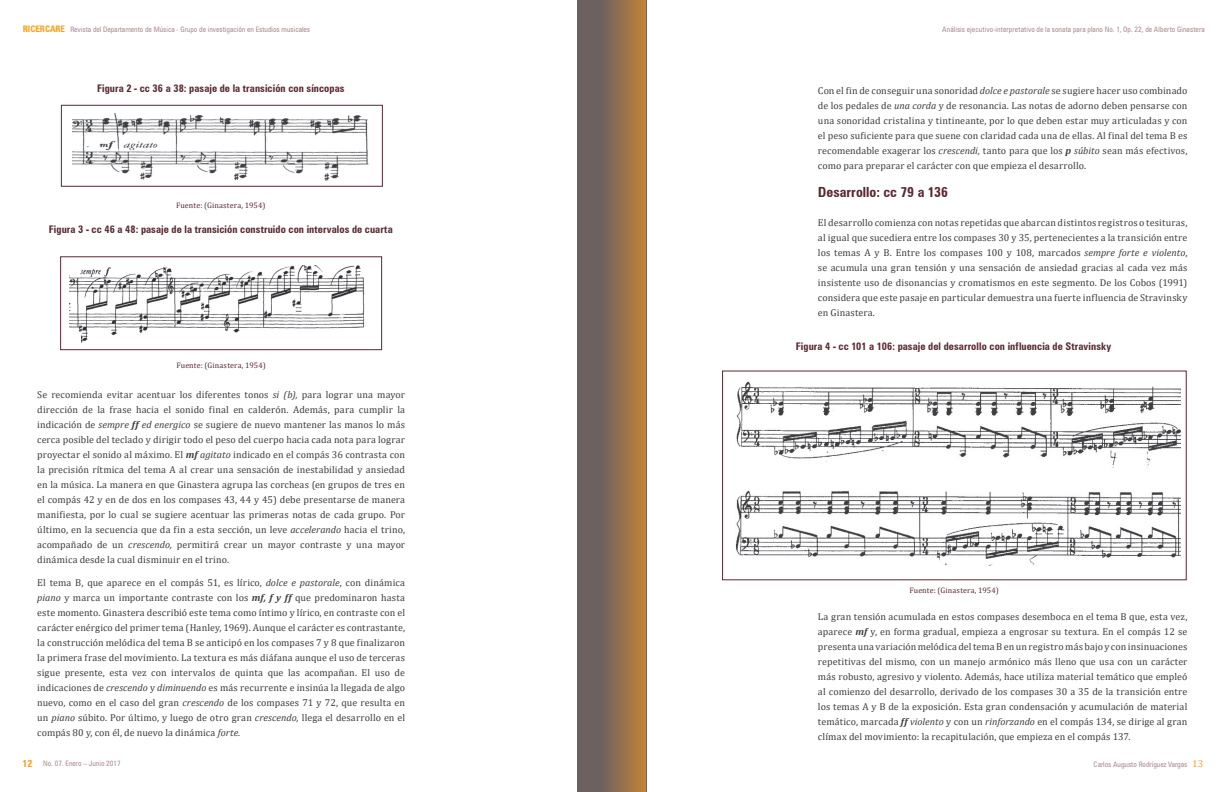
<style>
.page{position:relative;width:1224px;height:792px;background:#fff}
.page>*{position:absolute;margin:0;border:0;box-sizing:border-box;transform-origin:0 0}
.TÍTULO1{font:700 condensed 14px "Zurich BT";color:#582931}
.Figura{font:700 condensed 10.5px "Zurich BT";letter-spacing:.01em;color:#582931}
.Corrido{font:10px/15px "Cambria";letter-spacing:.01em;color:#3e3e3f;text-align:justify}
.t1{font:10px "Cambria";color:#ff9d1b}
.Fuente{font:8px "Cambria";letter-spacing:.02em;color:#582931}
.t2{font:condensed 7.5px "Zurich BT";color:#ac8e91}
.s1{font-weight:700;font-size:9px;color:#ff9d1b}
.s2{font-style:italic}
.s3{font-weight:700;font-style:italic}
.s4{font-weight:700;font-size:10px;color:#ff9d1b}
</style>
<div class="page">
<img style="left:72px;top:114px;width:296px;height:66px">
<div style="left:61px;top:105px;width:322px;height:82px;border:1px solid #582931"></div>
<img style="left:69px;top:265px;width:296px;height:78px">
<div style="left:60px;top:257px;width:322px;height:93px;border:1px solid #582931"></div>
<img style="left:736px;top:381px;width:444px;height:184px">
<div style="left:126px;top:333px;width:11px;height:11px;background:#fff"></div>
<div style="left:68px;top:333px;width:13px;height:15px;background:#fff"></div>
<svg style="left:578px;top:0;width:68px;height:792px;background:#896c51"></svg>
<p class="t2" style="left:23px;top:25px;width:289px"><span class="s1">RICERCARE</span> Revista del Departamento de Música - Grupo de investigación en Estudios musicales</p>
<p class="Figura" style="left:97px;top:82px;width:249px">Figura 2 - cc 36 a 38: pasaje de la transición con síncopas</p>
<p class="Fuente" style="left:176px;top:201px;width:91px">Fuente: (Ginastera, 1954)</p>
<p class="Figura" style="left:49px;top:223px;width:346px">Figura 3 - cc 46 a 48: pasaje de la transición construido con intervalos de cuarta</p>
<p class="Fuente" style="left:176px;top:360px;width:91px">Fuente: (Ginastera, 1954)</p>
<p class="Corrido" style="left:37px;top:387px;width:369px">Se recomienda evitar acentuar los diferentes tonos <span class="s2">si (b),</span> para lograr una mayor dirección de la frase hacia el sonido final en calderón. Además, para cumplir la indicación de <span class="s2">sempre</span> <span class="s3">ff</span> <span class="s2">ed energico</span> se sugiere de nuevo mantener las manos lo más cerca posible del teclado y dirigir todo el peso del cuerpo hacia cada nota para lograr proyectar el sonido al máximo. El <span class="s3">mf</span> <span class="s2">agitato</span> indicado en el compás 36 contrasta con la precisión rítmica del tema A al crear una sensación de inestabilidad y ansiedad en la música. La manera en que Ginastera agrupa las corcheas (en grupos de tres en el compás 42 y en de dos en los compases 43, 44 y 45) debe presentarse de manera manifiesta, por lo cual se sugiere acentuar las primeras notas de cada grupo. Por último, en la secuencia que da fin a esta sección, un leve <span class="s2">accelerando</span> hacia el trino, acompañado de un <span class="s2">crescendo,</span> permitirá crear un mayor contraste y una mayor dinámica desde la cual disminuir en el trino.</p>
<p class="Corrido" style="left:37px;top:575px;width:369px">El tema B, que aparece en el compás 51, es lírico, <span class="s2">dolce e pastorale</span>, con dinámica <span class="s2">piano</span> y marca un importante contraste con los <span class="s3">mf, f y ff</span> que predominaron hasta este momento. Ginastera describió este tema como íntimo y lírico, en contraste con el carácter enérgico del primer tema (Hanley, 1969). Aunque el carácter es contrastante, la construcción melódica del tema B se anticipó en los compases 7 y 8 que finalizaron la primera frase del movimiento. La textura es más diáfana aunque el uso de terceras sigue presente, esta vez con intervalos de quinta que las acompañan. El uso de indicaciones de <span class="s2">crescendo</span> y <span class="s2">diminuendo</span> es más recurrente e insinúa la llegada de algo nuevo, como en el caso del gran <span class="s2">crescendo</span> de los compases 71 y 72, que resulta en un <span class="s2">piano</span> súbito. Por último, y luego de otro gran <span class="s2">crescendo,</span> llega el desarrollo en el compás 80 y, con él, de nuevo la dinámica <span class="s2">forte.</span></p>
<p class="t2" style="left:942px;top:25px;width:264px">Análisis ejecutivo-interpretativo de la sonata para plano No. 1, Op. 22, de Alberto Ginastera</p>
<p class="Corrido" style="left:818px;top:83px;width:371px">Con el fin de conseguir una sonoridad <span class="s2">dolce e pastorale</span> se sugiere hacer uso combinado de los pedales de <span class="s2">una corda</span> y de resonancia. Las notas de adorno deben pensarse con una sonoridad cristalina y tintineante, por lo que deben estar muy articuladas y con el peso suficiente para que suene con claridad cada una de ellas. Al final del tema B es recomendable exagerar los <span class="s2">crescendi,</span> tanto para que los <span class="s3">p</span> <span class="s2">súbito</span> sean más efectivos, como para preparar el carácter con que empieza el desarrollo.</p>
<p class="TÍTULO1" style="left:818px;top:184px;width:132px">Desarrollo: cc 79 a 136</p>
<p class="Corrido" style="left:818px;top:215px;width:371px">El desarrollo comienza con notas repetidas que abarcan distintos registros o tesituras, al igual que sucediera entre los compases 30 y 35, pertenecientes a la transición entre los temas A y B. Entre los compases 100 y 108, marcados <span class="s2">sempre forte e violento</span>, se acumula una gran tensión y una sensación de ansiedad gracias al cada vez más insistente uso de disonancias y cromatismos en este segmento. De los Cobos (1991) considera que este pasaje en particular demuestra una fuerte influencia de Stravinsky en Ginastera.</p>
<p class="Figura" style="left:796px;top:340px;width:317px">Figura 4 - cc 101 a 106: pasaje del desarrollo con influencia de Stravinsky</p>
<p class="Fuente" style="left:909px;top:585px;width:91px">Fuente: (Ginastera, 1954)</p>
<p class="Corrido" style="left:818px;top:609px;width:371px">La gran tensión acumulada en estos compases desemboca en el tema B que, esta vez, aparece <span class="s3">mf</span> y, en forma gradual, empieza a engrosar su textura. En el compás 12 se presenta una variación melódica del tema B en un registro más bajo y con insinuaciones repetitivas del mismo, con un manejo armónico más lleno que usa con un carácter más robusto, agresivo y violento. Además, hace utiliza material temático que empleó al comienzo del desarrollo, derivado de los compases 30 a 35 de la transición entre los temas A y B de la exposición. Esta gran condensación y acumulación de material temático, marcada <span class="s3">ff</span> <span class="s2">violento</span> y con un <span class="s2">rinforzando</span> en el compás 134, se dirige al gran clímax del movimiento: la recapitulación, que empieza en el compás 137.</p>
<p class="t2" style="left:23px;top:759px;width:100px"><span class="s4">12</span> No. 07. Enero – Junio 2017</p>
<p class="t1" style="left:1192px;top:757px;width:13px">13</p>
<p class="t2" style="left:1094px;top:760px;width:95px">Carlos Augusto Rodríguez Vargas</p>
</div>
